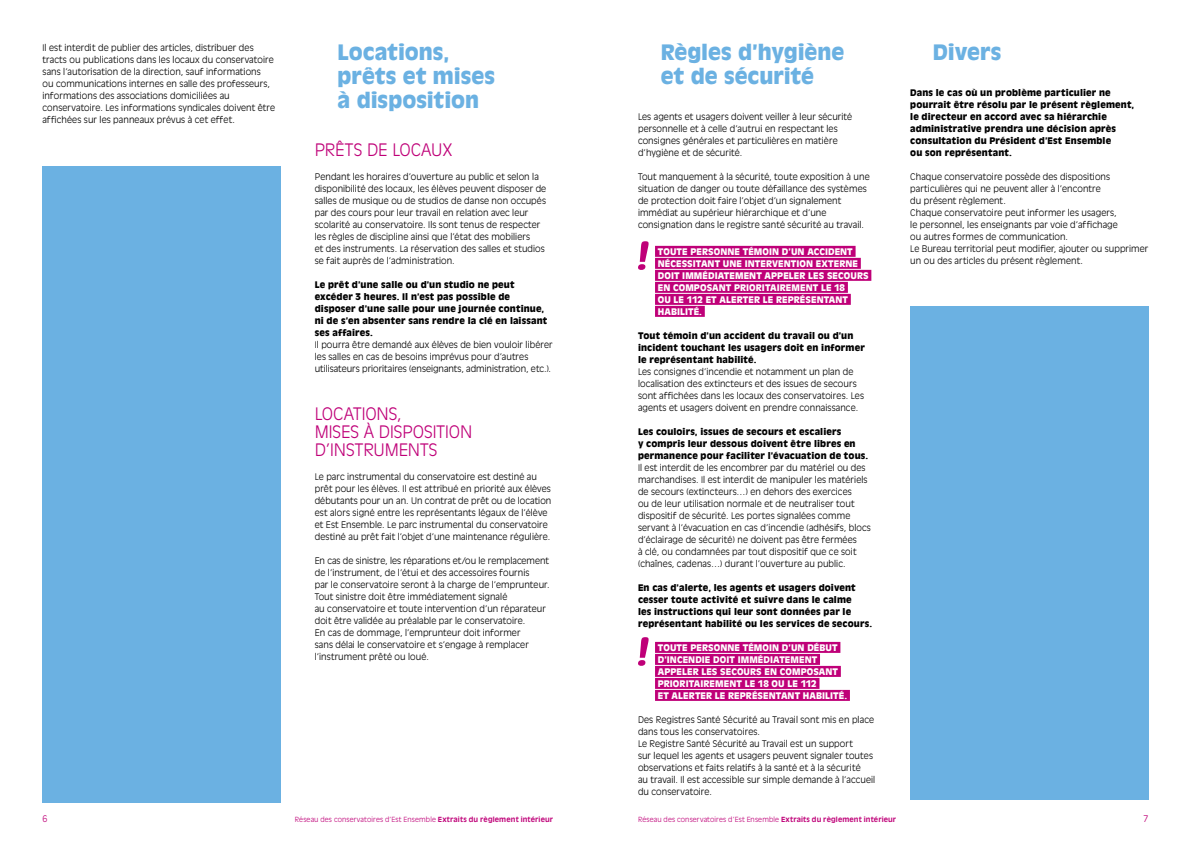
<style>
.page{position:relative;width:1191px;height:842px;background:#fff}
.page>*{position:absolute;margin:0;border:0;box-sizing:border-box;transform-origin:0 0}
.t1{font:900 21px/24px "Antique Olive";color:#6bb1e2}
.t2{font:300 17px/18px "Antique Olive";letter-spacing:-.005em;color:#bf0078}
.t3{font:300 9px/12px "Antique Olive";letter-spacing:.01em;color:#000}
.t4{font:900 9px/12px "Antique Olive";letter-spacing:.015em;color:#000}
.t5{font:900 9px/12px "Antique Olive";letter-spacing:.01em;color:#fff}
.t6{font:300 9px "Antique Olive";color:#bf0078}
.t7{font:300 7px "Antique Olive";letter-spacing:.02em;color:#bf0078}
.s1{font-weight:700}
</style>
<div class="page">
<div style="left:655px;top:246px;width:200px;height:11px;background:#bf0078"></div>
<div style="left:655px;top:258px;width:206px;height:11px;background:#bf0078"></div>
<div style="left:655px;top:270px;width:216px;height:11px;background:#bf0078"></div>
<div style="left:655px;top:282px;width:193px;height:11px;background:#bf0078"></div>
<div style="left:655px;top:294px;width:196px;height:11px;background:#bf0078"></div>
<div style="left:655px;top:306px;width:50px;height:11px;background:#bf0078"></div>
<div style="left:655px;top:642px;width:185px;height:11px;background:#bf0078"></div>
<div style="left:655px;top:654px;width:165px;height:11px;background:#bf0078"></div>
<div style="left:655px;top:666px;width:186px;height:11px;background:#bf0078"></div>
<div style="left:655px;top:678px;width:164px;height:11px;background:#bf0078"></div>
<div style="left:655px;top:690px;width:195px;height:11px;background:#bf0078"></div>
<div style="left:43px;top:166px;width:238px;height:636px;background:#6bb1e2"></div>
<div style="left:910px;top:306px;width:238px;height:493px;background:#6bb1e2"></div>
<svg style="left:638px;top:637px;width:11px;height:29px"></svg>
<svg style="left:638px;top:241px;width:11px;height:29px"></svg>
<p class="t3" style="left:43px;top:41px;width:234px">Il est interdit de publier des articles, distribuer des tracts ou publications dans les locaux du conservatoire sans l’autorisation de la direction, sauf informations<br>ou communications internes en salle des professeurs, informations des associations domiciliées au conservatoire. Les informations syndicales doivent être affichées sur les panneaux prévus à cet effet.</p>
<h1 class="t1" style="left:337px;top:40px;width:159px">Locations, prêts et mises à disposition</h1>
<h2 class="t2" style="left:315px;top:140px;width:139px">PRÊTS DE LOCAUX</h2>
<p class="t3" style="left:315px;top:171px;width:233px">Pendant les horaires d’ouverture au public et selon la disponibilité des locaux, les élèves peuvent disposer de salles de musique ou de studios de danse non occupés par des cours pour leur travail en relation avec leur scolarité au conservatoire. Ils sont tenus de respecter les règles de discipline ainsi que l’état des mobiliers<br>et des instruments. La réservation des salles et studios se fait auprès de l’administration.</p>
<p class="t4" style="left:315px;top:279px;width:234px">Le prêt d’une salle ou d’un studio ne peut excéder 3 heures. Il n’est pas possible de disposer d’une salle pour une journée continue, ni de s’en absenter sans rendre la clé en laissant ses affaires.</p>
<p class="t3" style="left:315px;top:339px;width:239px">Il pourra être demandé aux élèves de bien vouloir libérer les salles en cas de besoins imprévus pour d’autres utilisateurs prioritaires (enseignants, administration, etc.).</p>
<h2 class="t2" style="left:315px;top:404px;width:159px">LOCATIONS,<br>MISES À DISPOSITION<br>D’INSTRUMENTS</h2>
<p class="t3" style="left:315px;top:471px;width:238px">Le parc instrumental du conservatoire est destiné au prêt pour les élèves. Il est attribué en priorité aux élèves débutants pour un an. Un contrat de prêt ou de location est alors signé entre les représentants légaux de l’élève et Est Ensemble. Le parc instrumental du conservatoire destiné au prêt fait l’objet d’une maintenance régulière.</p>
<p class="t3" style="left:315px;top:555px;width:236px">En cas de sinistre, les réparations et/ou le remplacement de l’instrument, de l’étui et des accessoires fournis<br>par le conservatoire seront à la charge de l’emprunteur.<br>Tout sinistre doit être immédiatement signalé<br>au conservatoire et toute intervention d’un réparateur doit être validée au préalable par le conservatoire.<br>En cas de dommage, l’emprunteur doit informer<br>sans délai le conservatoire et s’engage à remplacer l’instrument prêté ou loué.</p>
<h1 class="t1" style="left:660px;top:40px;width:185px">Règles d’hygiène et de sécurité</h1>
<p class="t3" style="left:638px;top:111px;width:216px">Les agents et usagers doivent veiller à leur sécurité personnelle et à celle d’autrui en respectant les consignes générales et particulières en matière d’hygiène et de sécurité.</p>
<p class="t3" style="left:638px;top:171px;width:233px">Tout manquement à la sécurité, toute exposition à une situation de danger ou toute défaillance des systèmes de protection doit faire l’objet d’un signalement immédiat au supérieur hiérarchique et d’une consignation dans le registre santé sécurité au travail.</p>
<p class="t5" style="left:658px;top:245px;width:212px">TOUTE PERSONNE TÉMOIN D’UN ACCIDENT<br>NÉCESSITANT UNE INTERVENTION EXTERNE<br>DOIT IMMÉDIATEMENT APPELER LES SECOURS<br>EN COMPOSANT PRIORITAIREMENT LE 18<br>OU LE 112 ET ALERTER LE REPRÉSENTANT<br>HABILITÉ.</p>
<p class="t4" style="left:638px;top:329px;width:228px">Tout témoin d’un accident du travail ou d’un incident touchant les usagers doit en informer le représentant habilité.</p>
<p class="t3" style="left:638px;top:365px;width:227px">Les consignes d’incendie et notamment un plan de localisation des extincteurs et des issues de secours sont affichées dans les locaux des conservatoires. Les agents et usagers doivent en prendre connaissance.</p>
<p class="t4" style="left:638px;top:425px;width:232px">Les couloirs, issues de secours et escaliers<br>y compris leur dessous doivent être libres en permanence pour faciliter l’évacuation de tous.</p>
<p class="t3" style="left:638px;top:461px;width:234px">Il est interdit de les encombrer par du matériel ou des marchandises. Il est interdit de manipuler les matériels de secours (extincteurs…) en dehors des exercices<br>ou de leur utilisation normale et de neutraliser tout dispositif de sécurité. Les portes signalées comme servant à l’évacuation en cas d’incendie (adhésifs, blocs d’éclairage de sécurité) ne doivent pas être fermées<br>à clé, ou condamnées par tout dispositif que ce soit (chaînes, cadenas…) durant l’ouverture au public.</p>
<p class="t4" style="left:638px;top:581px;width:235px">En cas d’alerte, les agents et usagers doivent cesser toute activité et suivre dans le calme<br>les instructions qui leur sont données par le représentant habilité ou les services de secours.</p>
<p class="t5" style="left:658px;top:641px;width:191px">TOUTE PERSONNE TÉMOIN D’UN DÉBUT D’INCENDIE DOIT IMMÉDIATEMENT APPELER LES SECOURS EN COMPOSANT PRIORITAIREMENT LE 18 OU LE 112<br>ET ALERTER LE REPRÉSENTANT HABILITÉ.</p>
<p class="t3" style="left:638px;top:713px;width:239px">Des Registres Santé Sécurité au Travail sont mis en place dans tous les conservatoires.<br>Le Registre Santé Sécurité au Travail est un support<br>sur lequel les agents et usagers peuvent signaler toutes observations et faits relatifs à la santé et à la sécurité<br>au travail. Il est accessible sur simple demande à l’accueil du conservatoire.</p>
<h1 class="t1" style="left:933px;top:40px;width:70px">Divers</h1>
<p class="t4" style="left:910px;top:87px;width:225px">Dans le cas où un problème particulier ne pourrait être résolu par le présent règlement, le directeur en accord avec sa hiérarchie administrative prendra une décision après consultation du Président d’Est Ensemble<br>ou son représentant.</p>
<p class="t3" style="left:910px;top:171px;width:240px">Chaque conservatoire possède des dispositions particulières qui ne peuvent aller à l’encontre<br>du présent règlement.<br>Chaque conservatoire peut informer les usagers,<br>le personnel, les enseignants par voie d’affichage<br>ou autres formes de communication.<br>Le Bureau territorial peut modifier, ajouter ou supprimer un ou des articles du présent règlement.</p>
<p class="t6" style="left:43px;top:813px;width:7px">6</p>
<p class="t7" style="left:295px;top:815px;width:259px">Réseau des conservatoires d’Est Ensemble <span class="s1">Extraits du règlement intérieur</span></p>
<p class="t7" style="left:638px;top:815px;width:259px">Réseau des conservatoires d’Est Ensemble <span class="s1">Extraits du règlement intérieur</span></p>
<p class="t6" style="left:1143px;top:813px;width:7px">7</p>
</div>
